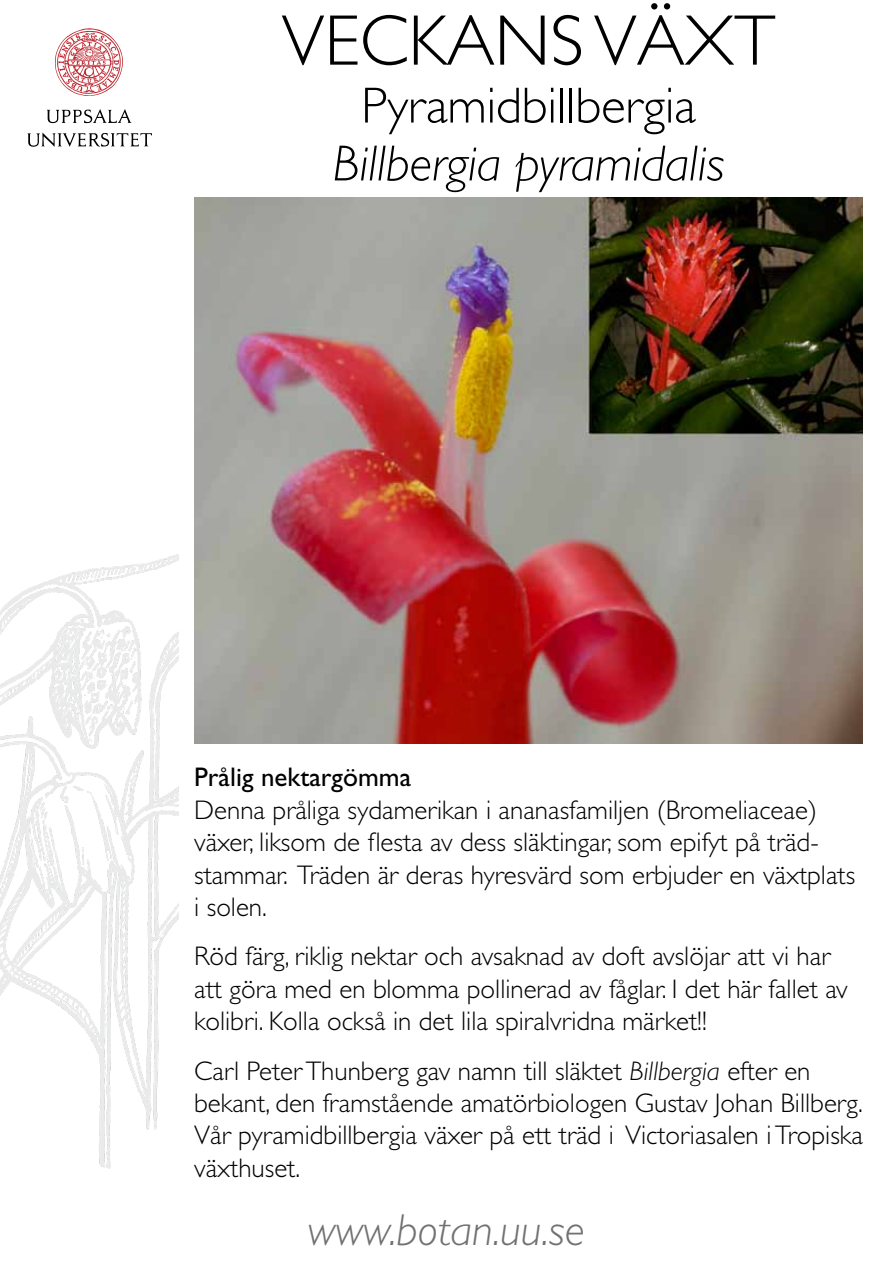
<style>
.page{position:relative;width:893px;height:1263px;background:#fff}
.page>*{position:absolute;margin:0;border:0;box-sizing:border-box;transform-origin:0 0}
.t1{font:300 72px "Gill Alt One";color:#000}
.t2{font:italic 300 51px "Gill Alt One";letter-spacing:-.005em;color:#000}
.t3{font:300 51px "Gill Alt One";letter-spacing:-.005em;color:#000}
.t4{font:italic 300 45px "Gill Alt One";color:#707172}
.t5{font:300 27px/32.4px "Gill Alt One";color:#000}
.t6{font:27px "Gill Alt One";color:#000}
.s1{font-style:italic}
</style>
<div class="page">
<img style="left:0;top:554px;width:179px;height:615px">
<svg style="left:47px;top:109px;width:85px;height:14px"></svg>
<svg style="left:27px;top:133px;width:125px;height:14px"></svg>
<svg style="left:55px;top:28px;width:68px;height:68px"></svg>
<img style="left:194px;top:198px;width:669px;height:545px">
<h1 class="t1" style="left:282px;top:0;width:495px">VECKANS VÄXT</h1>
<h2 class="t3" style="left:361px;top:77px;width:336px">Pyramidbillbergia</h2>
<h2 class="t2" style="left:333px;top:135px;width:393px">Billbergia pyramidalis</h2>
<p class="t6" style="left:194px;top:762px;width:219px">Prålig nektargömma</p>
<p class="t5" style="left:194px;top:793px;width:663px">Denna pråliga sydamerikan i ananasfamiljen (Bromeliaceae) växer, liksom de flesta av dess släktingar, som epifyt på träd&shy;stammar. Träden är deras hyresvärd som erbjuder en växtplats i solen.</p>
<p class="t5" style="left:194px;top:940px;width:655px">Röd färg, riklig nektar och avsaknad av doft avslöjar att vi har att göra med en blomma pollinerad av fåglar. I det här fallet av kolibri. Kolla också in det lila spiralvridna märket!!</p>
<p class="t5" style="left:194px;top:1054px;width:670px">Carl Peter Thunberg gav namn till släktet <span class="s1">Billbergia</span> efter en bekant, den framstående amatörbiologen Gustav Johan Billberg.<br>Vår pyramidbillbergia växer på ett träd i Victoriasalen i Tropiska växthuset.</p>
<h3 class="t4" style="left:308px;top:1205px;width:279px">www.botan.uu.se</h3>
</div>
